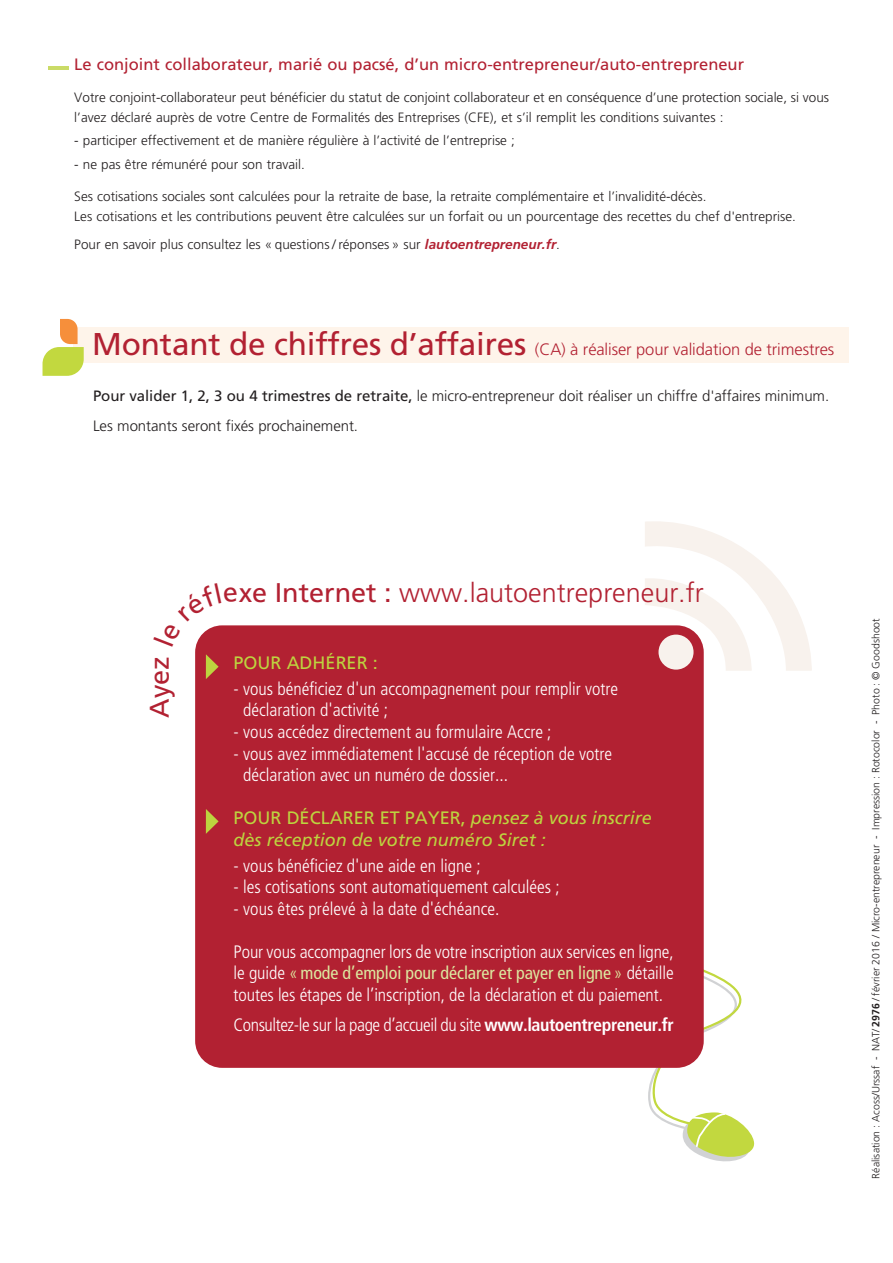
<style>
.page{position:relative;width:893px;height:1263px;background:#fff}
.page>*{position:absolute;margin:0;border:0;box-sizing:border-box;transform-origin:0 0}
.t1{font:300 27px "Frutiger LT Std";color:#b22132}
.t2{font:27px "Frutiger LT Std";color:#b22132}
.t3{font:300 condensed 18px/21.6px "Frutiger LT Std";color:#fff}
.t4{font:italic 18px/21.6px "Frutiger LT Std";color:#bdd43f}
.t5{font:300 condensed 18px "Frutiger LT Std";letter-spacing:-.025em;color:#fff}
.t6{font:18px "Frutiger LT Std";color:#bdd43f}
.t7{font:16.5px "Frutiger LT Std";color:#b22132}
.t8{font:300 16.5px "Frutiger LT Std";letter-spacing:-.005em;color:#b22132}
.t9{font:300 15px/30.8px "Frutiger LT Std";letter-spacing:-.005em;color:#231f20}
.t10{font:300 13.5px/19.5px "Frutiger LT Std";color:#231f20}
.t11{font:300 10.5px "Frutiger LT Std";color:#231f20}
.s1{font-weight:700;font-style:italic;color:#b22132}
.s2{font-weight:400;font-size:31.5px}
.s3{font-weight:400}
.s4{font-style:normal}
.s5{color:#dce79f}
.s6{font-weight:400;color:#dce79f}
.s7{font-weight:700}
</style>
<div class="page">
<div style="left:74px;top:328px;width:775px;height:35px;background:#fef4ea"></div>
<svg style="left:43px;top:319px;width:41px;height:57px"></svg>
<hr style="left:49px;top:66px;width:20px;height:4px;background:#cadb67">
<svg style="left:648px;top:969px;width:106px;height:192px"></svg>
<div style="left:195px;top:625px;width:509px;height:443px;background:#b22132;border-radius:27px"></div>
<svg style="left:645px;top:521px;width:167px;height:150px"></svg>
<svg style="left:206px;top:809px;width:13px;height:25px"></svg>
<svg style="left:206px;top:654px;width:13px;height:25px"></svg>
<svg style="left:195px;top:625px;width:42px;height:22px"></svg>
<p class="t7" style="left:74px;top:58px;width:671px">Le conjoint collaborateur, marié ou pacsé, d’un micro-entrepreneur/auto-entrepreneur</p>
<p class="t10" style="left:74px;top:89px;width:756px">Votre conjoint-collaborateur peut bénéficier du statut de conjoint collaborateur et en conséquence d’une protection sociale, si vous l’avez déclaré auprès de votre Centre de Formalités des Entreprises (CFE), et s’il remplit les conditions suivantes :</p>
<p class="t10" style="left:74px;top:132px;width:442px">- participer effectivement et de manière régulière à l’activité de l’entreprise ;</p>
<p class="t10" style="left:74px;top:156px;width:232px">- ne pas être rémunéré pour son travail.</p>
<p class="t10" style="left:74px;top:188px;width:723px">Ses cotisations sociales sont calculées pour la retraite de base, la retraite complémentaire et l’invalidité-décès.<br>Les cotisations et les contributions peuvent être calculées sur un forfait ou un pourcentage des recettes du chef d'entreprise.</p>
<p class="t10" style="left:74px;top:236px;width:487px">Pour en savoir plus consultez les « questions / réponses » sur <span class="s1">lautoentrepreneur.fr</span>.</p>
<p class="t8" style="left:92px;top:343px;width:744px"><span class="s2">Montant de chiffres d’affaires</span> (CA) à réaliser pour validation de trimestres</p>
<p class="t9" style="left:93px;top:381px;width:738px"><span class="s3">Pour valider 1, 2, 3 ou 4 trimestres de retraite,</span> le micro-entrepreneur doit réaliser un chiffre d'affaires minimum.<br>Les montants seront fixés prochainement.</p>
<h1 class="t2" style="left:149px;top:718px;width:63px;rotate:-90deg">Ayez</h1>
<h1 class="t1" style="left:239px;top:581px;width:467px"><span class="s3">xe Internet :</span> www.lautoentrepreneur.fr</h1>
<h2 class="t6" style="left:234px;top:655px;width:146px">POUR ADHÉRER :</h2>
<h2 class="t3" style="left:243px;top:679px;width:377px;text-indent:-9px">- vous bénéficiez d'un accompagnement pour remplir votre déclaration d'activité ;</h2>
<h2 class="t3" style="left:234px;top:722px;width:319px">- vous accédez directement au formulaire Accre ;</h2>
<h2 class="t3" style="left:243px;top:744px;width:371px;text-indent:-9px">- vous avez immédiatement l'accusé de réception de votre déclaration avec un numéro de dossier...</h2>
<h2 class="t4" style="left:234px;top:809px;width:420px"><span class="s4">POUR DÉCLARER ET PAYER,</span> pensez à vous inscrire dès réception de votre numéro Siret :</h2>
<h2 class="t3" style="left:234px;top:856px;width:249px">- vous bénéficiez d'une aide en ligne ;</h2>
<h2 class="t3" style="left:234px;top:878px;width:328px">- les cotisations sont automatiquement calculées ;</h2>
<h2 class="t3" style="left:234px;top:899px;width:267px">- vous êtes prélevé à la date d'échéance.</h2>
<h2 class="t3" style="left:234px;top:942px;width:442px;text-align:justify">Pour vous accompagner lors de votre inscription aux services en ligne, le guide <span class="s5">«</span> <span class="s6">mode d’emploi pour déclarer et payer en ligne</span> <span class="s5">»</span> détaille toutes les étapes de l’inscription, de la déclaration et du paiement.</h2>
<h2 class="t5" style="left:234px;top:1018px;width:442px">Consultez-le sur la page d’accueil du site <span class="s7">www.lautoentrepreneur.fr</span></h2>
<p class="t11" style="left:872px;top:1178px;width:562px;rotate:-90deg">Réalisation : Acoss/Urssaf - NAT/ <span class="s7">2976</span> / février 2016 / Micro-entrepreneur - Impression : Rotocolor - Photo : © Goodshoot</p>
</div>
